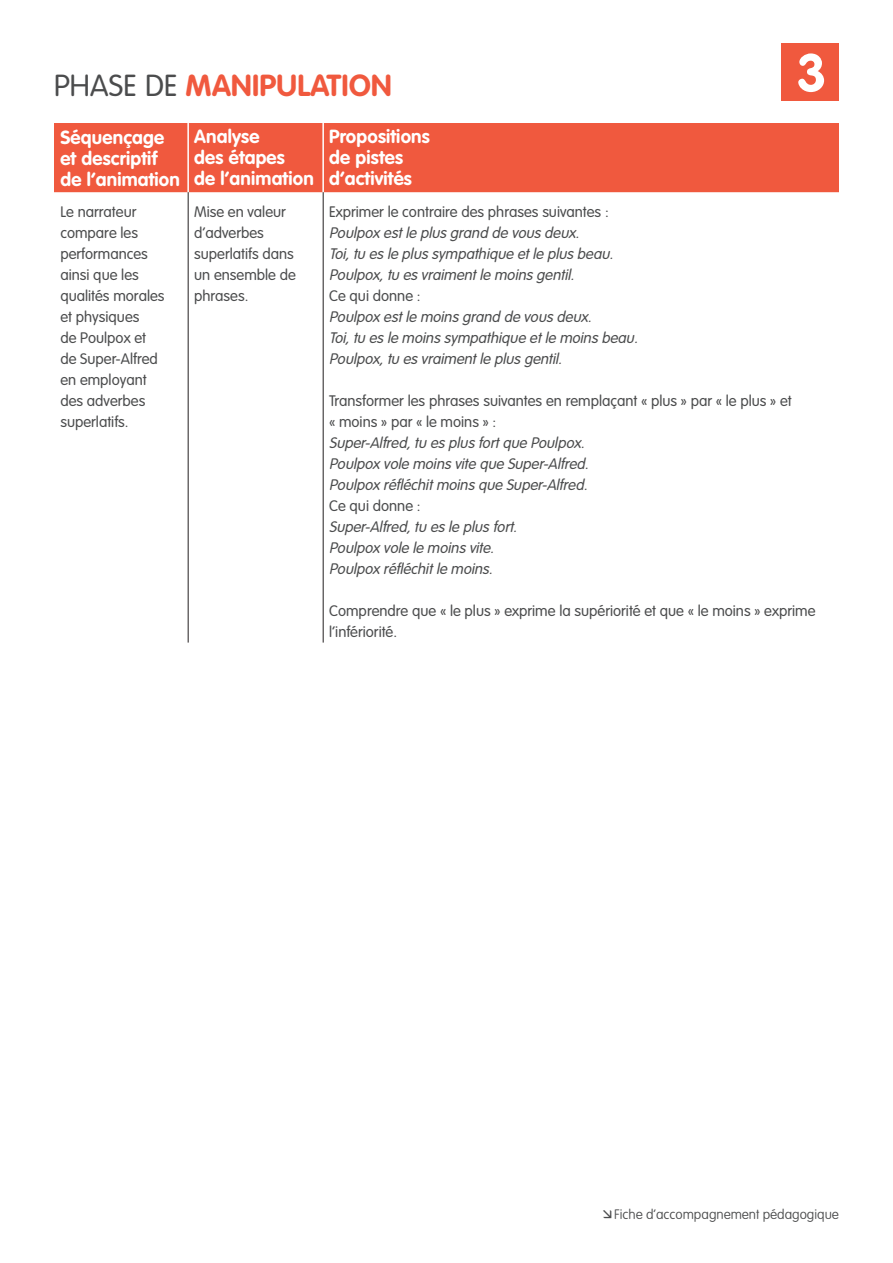
<style>
.page{position:relative;width:893px;height:1263px;background:#fff}
.page>*{position:absolute;margin:0;border:0;box-sizing:border-box;transform-origin:0 0}
.t1{font:700 52.5px "VAG Rounded Std";color:#fff}
._03_Tablo_Surtitre_G{font:700 30px "VAG Rounded Std";letter-spacing:.01em;color:#f0593e}
._03_Tablo_Titre_têti{font:700 18.75px/21px "VAG Rounded Std";letter-spacing:.01em;color:#fff}
._04_Tablo_Txt_couran{font:300 15px/21px "VAG Rounded Std";color:#4b4c4d}
._04_Tablo_Txt_couran-2{font:italic 300 15px "VAG Rounded Std";color:#4b4c4d}
.t2{font:100 13.5px "VAG Rounded Std";color:#4b4c4d}
.s1{font-weight:300;color:#4b4c4d}
</style>
<div class="page">
<div style="left:781px;top:43px;width:58px;height:58px;background:#f0593e"></div>
<div style="left:54px;top:123px;width:785px;height:69px;background:#f0593e"></div>
<hr style="left:187px;top:123px;width:2px;height:69px;background:#fff">
<hr style="left:322px;top:123px;width:2px;height:69px;background:#fff">
<hr style="left:188px;top:192px;width:1px;height:450px;background:#231f20">
<hr style="left:323px;top:192px;width:1px;height:450px;background:#231f20">
<p class="_03_Tablo_Surtitre_G" style="left:54px;top:68px;width:339px"><span class="s1">PHASE DE</span> MANIPULATION</p>
<h1 class="t1" style="left:797px;top:42px;width:32px">3</h1>
<p class="_03_Tablo_Titre_têti" style="left:60px;top:127px;width:121px">Séquençage et descriptif de l’animation</p>
<p class="_03_Tablo_Titre_têti" style="left:194px;top:127px;width:121px">Analyse<br>des étapes<br>de l’animation</p>
<p class="_03_Tablo_Titre_têti" style="left:329px;top:127px;width:102px">Propositions de pistes d’activités</p>
<p class="_04_Tablo_Txt_couran" style="left:60px;top:201px;width:106px">Le narrateur compare les performances ainsi que les qualités morales et physiques<br>de Poulpox et de Super-Alfred en employant des adverbes superlatifs.</p>
<p class="_04_Tablo_Txt_couran" style="left:194px;top:201px;width:103px">Mise en valeur d’adverbes superlatifs dans un ensemble de phrases.</p>
<p class="_04_Tablo_Txt_couran" style="left:329px;top:201px;width:281px">Exprimer le contraire des phrases suivantes :</p>
<p class="_04_Tablo_Txt_couran-2" style="left:329px;top:224px;width:255px">Poulpox estle plusgrand de vousdeux.</p>
<p class="_04_Tablo_Txt_couran-2" style="left:329px;top:245px;width:289px">Toi,tu esle plussympathique etle plusbeau.</p>
<p class="_04_Tablo_Txt_couran-2" style="left:329px;top:266px;width:250px">Poulpox,tu esvraimentle moinsgentil.</p>
<p class="_04_Tablo_Txt_couran" style="left:329px;top:285px;width:93px">Ce qui donne :</p>
<p class="_04_Tablo_Txt_couran-2" style="left:329px;top:308px;width:267px">Poulpox estle moinsgrand de vousdeux.</p>
<p class="_04_Tablo_Txt_couran-2" style="left:329px;top:329px;width:314px">Toi,tu esle moinssympathique etle moinsbeau.</p>
<p class="_04_Tablo_Txt_couran-2" style="left:329px;top:350px;width:238px">Poulpox,tu esvraimentle plusgentil.</p>
<p class="_04_Tablo_Txt_couran" style="left:329px;top:390px;width:464px">Transformer les phrases suivantes en remplaçant « plus » par « le plus » et « moins » par « le moins » :</p>
<p class="_04_Tablo_Txt_couran-2" style="left:329px;top:434px;width:260px">Super-Alfred,tu esplusfortque Poulpox.</p>
<p class="_04_Tablo_Txt_couran-2" style="left:329px;top:455px;width:265px">Poulpox vole moinsvite que Super-Alfred.</p>
<p class="_04_Tablo_Txt_couran-2" style="left:329px;top:476px;width:263px">Poulpox réfléchitmoinsque Super-Alfred.</p>
<p class="_04_Tablo_Txt_couran" style="left:329px;top:495px;width:93px">Ce qui donne :</p>
<p class="_04_Tablo_Txt_couran-2" style="left:329px;top:518px;width:193px">Super-Alfred,tu esle plusfort.</p>
<p class="_04_Tablo_Txt_couran-2" style="left:329px;top:539px;width:170px">Poulpox vole le moinsvite.</p>
<p class="_04_Tablo_Txt_couran-2" style="left:329px;top:560px;width:169px">Poulpox réfléchitle moins.</p>
<p class="_04_Tablo_Txt_couran" style="left:329px;top:600px;width:488px">Comprendre que « le plus » exprime la supériorité et que « le moins » exprime l’infériorité.</p>
<p class="t2" style="left:614px;top:1207px;width:226px">Fiche d’accompagnement pédagogique</p>
</div>
